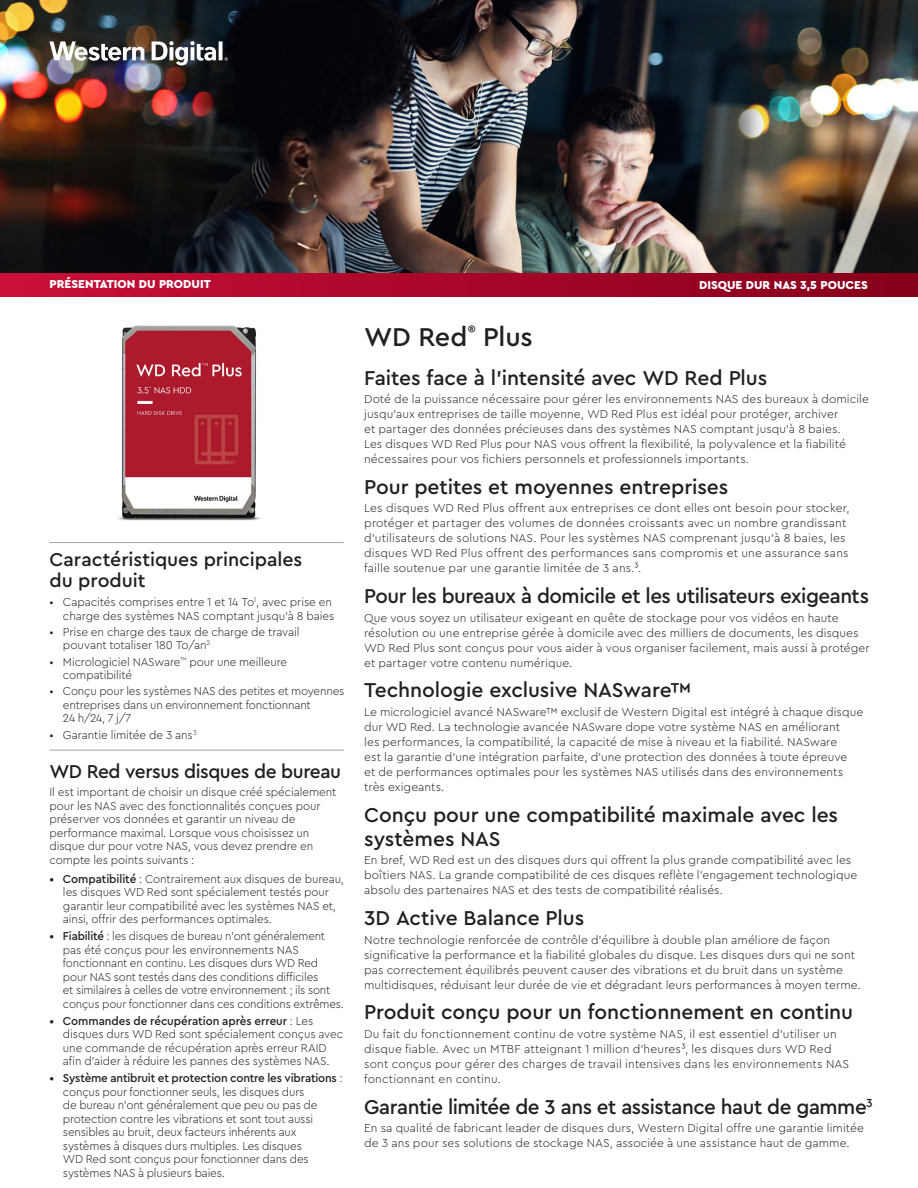
<style>
.page{position:relative;width:918px;height:1188px;background:#fff}
.page>*{position:absolute;margin:0;border:0;box-sizing:border-box;transform-origin:0 0}
.t1{font:500 27px "Cera PRO";letter-spacing:-.01em;color:#231f20}
.t2{font:500 21px/24px "Cera PRO";letter-spacing:-.01em;color:#231f20}
.t3{font:500 19.5px/21px "Cera PRO";letter-spacing:-.005em;color:#231f20}
.t4{font:500 19.5px "Cera PRO";letter-spacing:-.025em;color:#231f20}
.t5{font:300 12px/15px "Cera PRO";color:#231f20}
.t6{font:300 12px/13.5px "Cera PRO";color:#231f20;scale:.96 1}
.t7{font:900 12px "Cera PRO";color:#fff}
.s1{font-weight:500}
</style>
<div class="page">
<img style="left:0;top:0;width:918px;height:273px">
<div style="left:0;top:273px;width:918px;height:24px;background:linear-gradient(to right,#ca0f37,#86001b)"></div>
<hr style="left:49px;top:542px;width:295px;height:1px;background:#9faab2">
<svg style="left:49px;top:41px;width:95px;height:20px"></svg>
<svg style="left:152px;top:41px;width:76px;height:24px"></svg>
<hr style="left:49px;top:750px;width:295px;height:1px;background:#9faab2">
<img style="left:117px;top:325px;width:144px;height:196px">
<p class="t7" style="left:49px;top:276px;width:163px">PRÉSENTATION DU PRODUIT</p>
<h3 class="t3" style="left:49px;top:548px;width:254px">Caractéristiques principales du produit</h3>
<p class="t5" style="left:49px;top:595px;width:287px;line-height:13.5px;text-align:right">• Capacités comprises entre 1 et 14 To<sup>1</sup>, avec prise en charge des systèmes NAS comptant jusqu’à 8 baies</p>
<p class="t5" style="left:63px;top:625px;width:238px;line-height:13.5px;text-indent:-14px">• Prise en charge des taux de charge de travail pouvant totaliser 180 To/an<sup>2</sup></p>
<p class="t5" style="left:63px;top:654px;width:226px;line-height:13.5px;text-indent:-14px">• Micrologiciel NASware<sup>™</sup> pour une meilleure compatibilité</p>
<p class="t5" style="left:63px;top:684px;width:283px;line-height:13.5px;text-indent:-14px">• Conçu pour les systèmes NAS des petites et moyennes entreprises dans un environnement fonctionnant<br>24 h/24, 7 j/7</p>
<p class="t5" style="left:49px;top:727px;width:149px">• Garantie limitée de 3 ans<sup>3</sup></p>
<h3 class="t4" style="left:49px;top:758px;width:293px">WD Red versus disques de bureau</h3>
<p class="t5" style="left:49px;top:785px;width:288px;line-height:13.5px">Il est important de choisir un disque créé spécialement pour les NAS avec des fonctionnalités conçues pour préserver vos données et garantir un niveau de performance maximal. Lorsque vous choisissez un disque dur pour votre NAS, vous devez prendre en compte les points suivants :</p>
<p class="t5" style="left:63px;top:872px;width:282px;line-height:13.5px;text-indent:-14px"><span class="s1">• Compatibilité</span> : Contrairement aux disques de bureau, les disques WD Red sont spécialement testés pour garantir leur compatibilité avec les systèmes NAS et, ainsi, offrir des performances optimales.</p>
<p class="t6" style="left:63px;top:929px;width:294px;text-indent:-14px"><span class="s1">• Fiabilité</span> : les disques de bureau n’ont généralement pas été conçus pour les environnements NAS fonctionnant en continu. Les disques durs WD Red pour NAS sont testés dans des conditions difficiles<br>et similaires à celles de votre environnement ; ils sont conçus pour fonctionner dans ces conditions extrêmes.</p>
<p class="t5" style="left:63px;top:1014px;width:282px;line-height:13.5px;text-indent:-14px"><span class="s1">• Commandes de récupération après erreur</span> : Les disques durs WD Red sont spécialement conçus avec une commande de récupération après erreur RAID afin d'aider à réduire les pannes des systèmes NAS.</p>
<p class="t5" style="left:63px;top:1071px;width:281px;line-height:13.5px;text-indent:-14px"><span class="s1">• Système antibruit et protection contre les vibrations</span> : conçus pour fonctionner seuls, les disques durs<br>de bureau n’ont généralement que peu ou pas de protection contre les vibrations et sont tout aussi sensibles au bruit, deux facteurs inhérents aux systèmes à disques durs multiples. Les disques<br>WD Red sont conçus pour fonctionner dans des systèmes NAS à plusieurs baies.</p>
<h1 class="t1" style="left:364px;top:319px;width:170px">WD Red<sup>®</sup> Plus</h1>
<p class="t7" style="left:699px;top:277px;width:170px">DISQUE DUR NAS 3,5 POUCES</p>
<h2 class="t2" style="left:364px;top:365px;width:405px">Faites face à l'intensité avec WD Red Plus</h2>
<p class="t5" style="left:364px;top:391px;width:506px">Doté de la puissance nécessaire pour gérer les environnements NAS des bureaux à domicile jusqu’aux entreprises de taille moyenne, WD Red Plus est idéal pour protéger, archiver<br>et partager des données précieuses dans des systèmes NAS comptant jusqu’à 8 baies.<br>Les disques WD Red Plus pour NAS vous offrent la flexibilité, la polyvalence et la fiabilité nécessaires pour vos fichiers personnels et professionnels importants.</p>
<h2 class="t2" style="left:364px;top:474px;width:366px">Pour petites et moyennes entreprises</h2>
<p class="t5" style="left:364px;top:500px;width:487px">Les disques WD Red Plus offrent aux entreprises ce dont elles ont besoin pour stocker, protéger et partager des volumes de données croissants avec un nombre grandissant d'utilisateurs de solutions NAS. Pour les systèmes NAS comprenant jusqu'à 8 baies, les disques WD Red Plus offrent des performances sans compromis et une assurance sans faille soutenue par une garantie limitée de 3 ans.³.</p>
<h2 class="t2" style="left:364px;top:583px;width:506px">Pour les bureaux à domicile et les utilisateurs exigeants</h2>
<p class="t5" style="left:364px;top:610px;width:507px">Que vous soyez un utilisateur exigeant en quête de stockage pour vos vidéos en haute résolution ou une entreprise gérée à domicile avec des milliers de documents, les disques WD Red Plus sont conçus pour vous aider à vous organiser facilement, mais aussi à protéger et partager votre contenu numérique.</p>
<h2 class="t2" style="left:364px;top:678px;width:329px">Technologie exclusive NASware™</h2>
<p class="t5" style="left:364px;top:704px;width:501px">Le micrologiciel avancé NASware™ exclusif de Western Digital est intégré à chaque disque dur WD Red. La technologie avancée NASware dope votre système NAS en améliorant<br>les performances, la compatibilité, la capacité de mise à niveau et la fiabilité. NASware<br>est la garantie d’une intégration parfaite, d’une protection des données à toute épreuve<br>et de performances optimales pour les systèmes NAS utilisés dans des environnements très exigeants.</p>
<h2 class="t2" style="left:364px;top:802px;width:476px">Conçu pour une compatibilité maximale avec les systèmes NAS</h2>
<p class="t5" style="left:364px;top:852px;width:495px">En bref, WD Red est un des disques durs qui offrent la plus grande compatibilité avec les boîtiers NAS. La grande compatibilité de ces disques reflète l’engagement technologique absolu des partenaires NAS et des tests de compatibilité réalisés.</p>
<h2 class="t2" style="left:364px;top:905px;width:222px">3D Active Balance Plus</h2>
<p class="t5" style="left:364px;top:931px;width:498px">Notre technologie renforcée de contrôle d’équilibre à double plan améliore de façon significative la performance et la fiabilité globales du disque. Les disques durs qui ne sont pas correctement équilibrés peuvent causer des vibrations et du bruit dans un système multidisques, réduisant leur durée de vie et dégradant leurs performances à moyen terme.</p>
<h2 class="t2" style="left:364px;top:999px;width:491px">Produit conçu pour un fonctionnement en continu</h2>
<p class="t5" style="left:364px;top:1026px;width:487px">Du fait du fonctionnement continu de votre système NAS, il est essentiel d’utiliser un disque fiable. Avec un MTBF atteignant 1 million d'heures³, les disques durs WD Red sont conçus pour gérer des charges de travail intensives dans les environnements NAS fonctionnant en continu.</p>
<h2 class="t2" style="left:364px;top:1094px;width:510px">Garantie limitée de 3 ans et assistance haut de gamme<sup>3</sup></h2>
<p class="t5" style="left:364px;top:1120px;width:501px">En sa qualité de fabricant leader de disques durs, Western Digital offre une garantie limitée de 3 ans pour ses solutions de stockage NAS, associée à une assistance haut de gamme.</p>
</div>
